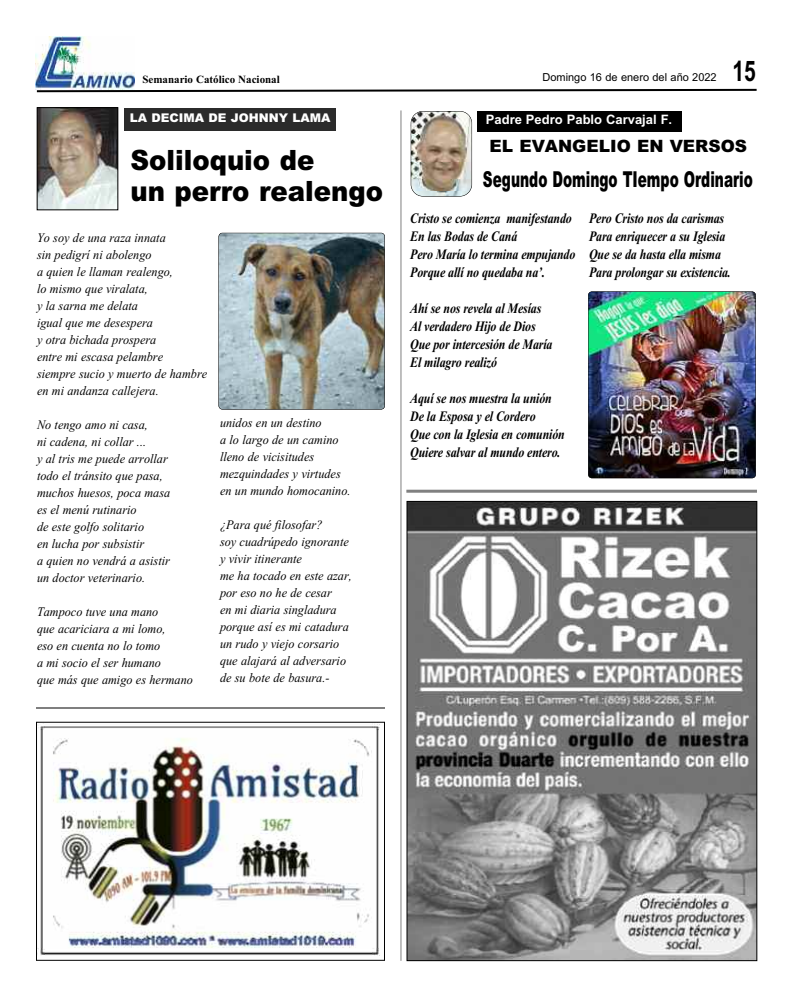
<style>
.page{position:relative;width:792px;height:1008px;background:#fff}
.page>*{position:absolute;margin:0;border:0;box-sizing:border-box;transform-origin:0 0}
.t1{font:700 28.4px "Arial";color:#000;scale:.74 1}
.t2{font:900 28px/31px "Arial";color:#000;scale:.93 1}
.t3{font:900 22px "Arial";color:#000;scale:.62 1}
.t4{font:900 17px "Arial";color:#000}
.t5{font:italic 700 14.4px/18px "Times New Roman";letter-spacing:-.015em;color:#000;scale:.83 1}
.t6{font:italic 13px/17px "Times New Roman";color:#000;scale:.94 1}
.t7{font:13px "Arial Bold MT OTF";color:#fff}
.t8{font:900 12px "Arial";color:#fff}
.t9{font:11px "Arial";color:#000}
.t10{font:700 11px "Times New Roman";color:#000}
</style>
<div class="page">
<svg style="left:35px;top:88px;width:722px;height:5px"></svg>
<img style="left:411px;top:111px;width:61px;height:80px">
<img style="left:413px;top:191px;width:57px;height:4px">
<div style="left:411px;top:111px;width:61px;height:86px;border:1px solid #000;border-radius:12px"></div>
<hr style="left:400px;top:110px;width:1px;height:851px;background:#808080">
<hr style="left:406px;top:490px;width:351px;height:3px;background:#808080">
<div style="left:477px;top:111px;width:204px;height:20px;background:#000"></div>
<img style="left:39px;top:109px;width:77px;height:99px">
<div style="left:37px;top:107px;width:81px;height:103px;border:1px solid #000"></div>
<img style="left:409px;top:503px;width:346px;height:456px">
<div style="left:407px;top:501px;width:350px;height:460px;border:1px solid #000"></div>
<div style="left:124px;top:108px;width:212px;height:23px;background:#2b2b2b"></div>
<img style="left:38px;top:724px;width:342px;height:232px">
<div style="left:36px;top:722px;width:349px;height:239px;border:1px solid #000"></div>
<img style="left:36px;top:36px;width:99px;height:53px">
<img style="left:588px;top:292px;width:168px;height:186px;border-radius:4px">
<div style="left:588px;top:291px;width:168px;height:187px;border:1px solid #000;border-radius:4px"></div>
<img style="left:219px;top:234px;width:166px;height:175px;border-radius:4px">
<div style="left:218px;top:233px;width:167px;height:177px;border:1px solid #000;border-radius:4px"></div>
<hr style="left:36px;top:708px;width:349px;height:1px;background:#000">
<p class="t10" style="left:142px;top:72px;width:139px">Semanario Católico Nacional</p>
<p class="t9" style="left:542px;top:71px;width:176px">Domingo 16 de enero del año 2022</p>
<p class="t8" style="left:130px;top:111px;width:202px">LA DECIMA DE JOHNNY LAMA</p>
<p class="t7" style="left:486px;top:112px;width:188px">Padre Pedro Pablo Carvajal F.</p>
<h1 class="t1" style="left:733px;top:55px;width:33px">15</h1>
<h2 class="t2" style="left:130px;top:145px;width:273px">Soliloquio de<br>un perro realengo</h2>
<p class="t6" style="left:37px;top:229px;width:183px">Yo soy de una raza innata<br>sin pedigrí ni abolengo<br>a quien le llaman realengo,<br>lo mismo que viralata,<br>y la sarna me delata<br>igual que me desespera<br>y otra bichada prospera<br>entre mi escasa pelambre<br>siempre sucio y muerto de hambre en mi andanza callejera.</p>
<p class="t6" style="left:37px;top:416px;width:143px">No tengo amo ni casa,<br>ni cadena, ni collar ...<br>y al tris me puede arrollar todo el tránsito que pasa, muchos huesos, poca masa es el menú rutinario<br>de este golfo solitario<br>en lucha por subsistir<br>a quien no vendrá a asistir un doctor veterinario.</p>
<p class="t6" style="left:37px;top:603px;width:167px">Tampoco tuve una mano<br>que acariciara a mi lomo,<br>eso en cuenta no lo tomo<br>a mi socio el ser humano<br>que más que amigo es hermano</p>
<p class="t6" style="left:220px;top:414px;width:140px">unidos en un destino<br>a lo largo de un camino lleno de vicisitudes mezquindades y virtudes en un mundo homocanino.</p>
<p class="t6" style="left:220px;top:516px;width:142px">¿Para qué filosofar?<br>soy cuadrúpedo ignorante y vivir itinerante<br>me ha tocado en este azar, por eso no he de cesar<br>en mi diaria singladura porque así es mi catadura un rudo y viejo corsario que alajará al adversario de su bote de basura.-</p>
<h3 class="t4" style="left:490px;top:136px;width:259px">EL EVANGELIO EN VERSOS</h3>
<h3 class="t3" style="left:483px;top:167px;width:437px">Segundo Domingo TIempo Ordinario</h3>
<p class="t5" style="left:410px;top:209px;width:200px">Cristo se comienza manifestando<br>En las Bodas de Caná<br>Pero María lo termina empujando<br>Porque allí no quedaba na’.</p>
<p class="t5" style="left:410px;top:299px;width:173px">Ahí se nos revela al Mesías<br>Al verdadero Hijo de Dios<br>Que por intercesión de María<br>El milagro realizó</p>
<p class="t5" style="left:410px;top:389px;width:188px">Aquí se nos muestra la unión<br>De la Esposa y el Cordero<br>Que con la Iglesia en comunión<br>Quiere salvar al mundo entero.</p>
<p class="t5" style="left:589px;top:209px;width:172px">Pero Cristo nos da carismas<br>Para enriquecer a su Iglesia<br>Que se da hasta ella misma<br>Para prolongar su existencia.</p>
</div>
